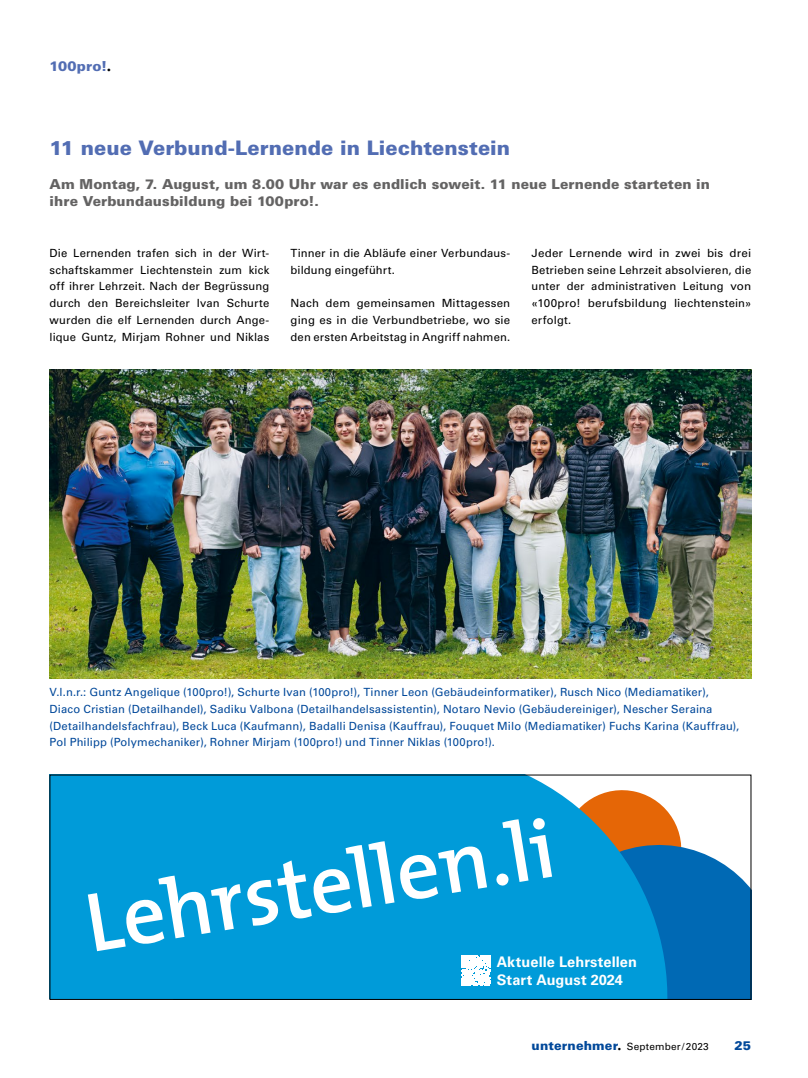
<style>
.page{position:relative;width:808px;height:1078px;background:#fff}
.page>*{position:absolute;margin:0;border:0;box-sizing:border-box;transform-origin:0 0}
.t1{font:600 84.88px "The Mix";color:#fff}
.t2{font:900 20px "Univers LT Std";color:#526db3}
.t3{font:700 14.5px/18.2px "Univers LT Std";letter-spacing:.005em;color:#fff}
.t4{font:900 13.75px/16.9px "Univers LT Std";letter-spacing:.005em;color:#646363}
.t5{font:900 13.75px "Univers LT Std";letter-spacing:.01em;color:#526db3}
.t6{font:900 12.5px "Univers LT Std";color:#00489a}
.t7{font:11.25px/16.9px "Univers LT Std";letter-spacing:.015em;color:#000;text-align:justify}
.t8{font:11.25px/16.9px "Univers LT Std";letter-spacing:.01em;color:#00489a}
.t9{font:10px "Univers LT Std";letter-spacing:.02em;color:#000}
.s1{font-family:"Futura Std";font-weight:800;font-size:15.12px;color:#000}
.s2{font-weight:900;font-size:12.5px;color:#00489a}
.s3{font-family:"Futura Std";font-weight:800;font-size:13.75px}
</style>
<div class="page">
<img style="left:50px;top:369px;width:701px;height:309px">
<div style="left:50px;top:774px;width:366px;height:224px;background:#009bd9"></div>
<svg style="left:700px;top:852px;width:49px;height:145px;background:#1977bb"></svg>
<svg style="left:416px;top:776px;width:284px;height:221px;background:#2298c8"></svg>
<svg style="left:461px;top:955px;width:30px;height:29px"></svg>
<p class="t5" style="left:50px;top:57px;width:63px">100pro!<span class="s1">.</span></p>
<h2 class="t2" style="left:50px;top:136px;width:462px">11 neue Verbund-Lernende in Liechtenstein</h2>
<p class="t4" style="left:50px;top:175px;width:662px">Am Montag, 7. August, um 8.00 Uhr war es endlich soweit. 11 neue Lernende starteten in ihre Verbundausbildung bei 100pro!.</p>
<p class="t7" style="left:531px;top:244px;width:221px">Jeder Lernende wird in zwei bis drei Betrieben seine Lehrzeit absolvieren, die unter der administrativen Leitung von «100pro! berufsbildung liechtenstein» erfolgt.</p>
<p class="t7" style="left:50px;top:244px;width:221px">Die Lernenden trafen sich in der Wirt&shy;schaftskammer Liechtenstein zum kick off ihrer Lehrzeit. Nach der Begrüssung durch den Bereichsleiter Ivan Schurte wurden die elf Lernenden durch Ange&shy;lique Guntz, Mirjam Rohner und Niklas</p>
<p class="t7" style="left:291px;top:244px;width:221px">Tinner in die Abläufe einer Verbundaus&shy;bildung eingeführt.</p>
<p class="t7" style="left:291px;top:295px;width:221px">Nach dem gemeinsamen Mittagessen ging es in die Verbundbetriebe, wo sie den ersten Arbeitstag in Angriff nahmen.</p>
<p class="t8" style="left:50px;top:683px;width:691px">V.l.n.r.: Guntz Angelique (100pro!), Schurte Ivan (100pro!), Tinner Leon (Gebäudeinformatiker), Rusch Nico (Mediamatiker), Diaco Cristian (Detailhandel), Sadiku Valbona (Detailhandelsassistentin), Notaro Nevio (Gebäudereiniger), Nescher Seraina (Detailhandelsfachfrau), Beck Luca (Kaufmann), Badalli Denisa (Kauffrau), Fouquet Milo (Mediamatiker) Fuchs Karina (Kauffrau), Pol Philipp (Polymechaniker), Rohner Mirjam (100pro!) und Tinner Niklas (100pro!).</p>
<h1 class="t1" style="left:75px;top:852px;width:476px;rotate:-9deg">Lehrstellen.li</h1>
<p class="t3" style="left:497px;top:952px;width:142px">Aktuelle Lehrstellen<br>Start August 2024</p>
<p class="t9" style="left:532px;top:1040px;width:179px"><span class="s2">unternehmer</span><span class="s3">.</span> September/2023</p>
<p class="t6" style="left:734px;top:1037px;width:18px">25</p>
</div>
